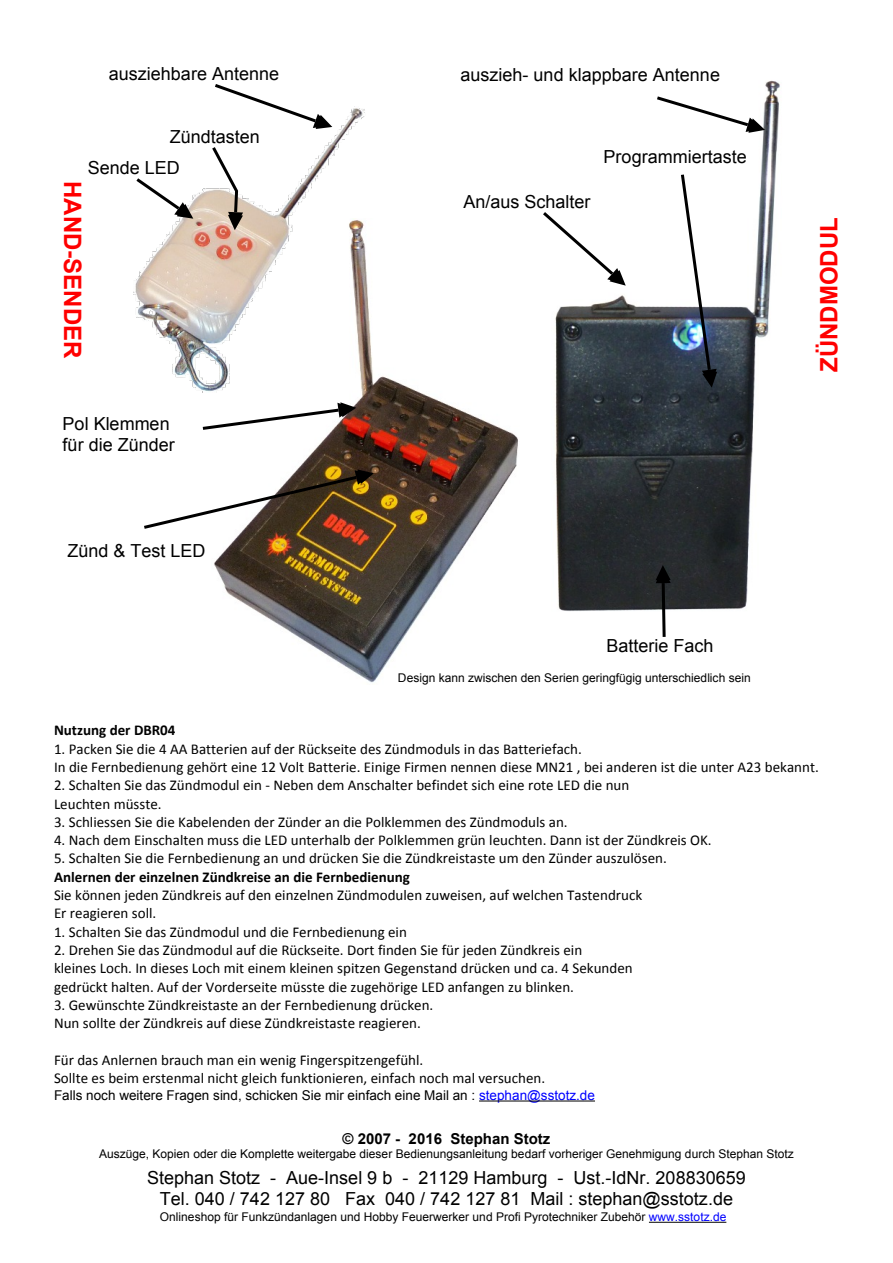
<style>
.page{position:relative;width:893px;height:1263px;background:#fff}
.page>*{position:absolute;margin:0;border:0;box-sizing:border-box;transform-origin:0 0}
.t1{font:700 24px "Arial";color:#f00}
.t2{font:18px/20.7px "Arial";color:#000}
.t3{font:15px/18.3px "Calibri";color:#000}
.t4{font:700 15px "Calibri";color:#000}
.t5{font:700 15px "Arial";color:#000}
.t6{font:13.5px "Arial";color:#000}
.t7{font:12px "Arial";color:#000}
.s1{color:#00f}
</style>
<div class="page">
<hr style="left:479px;top:1100px;width:116px;height:1px;background:#000">
<hr style="left:649px;top:1222px;width:77px;height:1px;background:#000">
<img style="left:214px;top:247px;width:304px;height:436px">
<img style="left:134px;top:106px;width:231px;height:286px">
<img style="left:555px;top:80px;width:225px;height:531px">
<svg style="left:212px;top:84px;width:120px;height:45px"></svg>
<svg style="left:209px;top:144px;width:34px;height:86px"></svg>
<svg style="left:134px;top:175px;width:59px;height:44px"></svg>
<svg style="left:654px;top:94px;width:111px;height:39px"></svg>
<svg style="left:543px;top:209px;width:83px;height:77px"></svg>
<svg style="left:679px;top:171px;width:38px;height:217px"></svg>
<svg style="left:656px;top:565px;width:15px;height:72px"></svg>
<svg style="left:202px;top:402px;width:154px;height:30px"></svg>
<svg style="left:144px;top:469px;width:230px;height:62px"></svg>
<p class="t2" style="left:109px;top:65px;width:172px">ausziehbare Antenne</p>
<p class="t2" style="left:88px;top:122px;width:174px;line-height:31.2px;text-indent:82px">Zündtasten<br>Sende LED</p>
<h1 class="t1" style="left:82px;top:181px;width:179px;rotate:90deg">HAND-SENDER</h1>
<p class="t2" style="left:63px;top:415px;width:114px">Pol Klemmen für die Zünder</p>
<p class="t2" style="left:67px;top:542px;width:140px">Zünd &amp; Test LED</p>
<p class="t2" style="left:460px;top:66px;width:261px">auszieh- und klappbare Antenne</p>
<p class="t2" style="left:463px;top:193px;width:129px">An/aus Schalter</p>
<p class="t2" style="left:604px;top:148px;width:145px">Programmiertaste</p>
<h1 class="t1" style="left:820px;top:372px;width:156px;rotate:-90deg">ZÜNDMODUL</h1>
<p class="t2" style="left:606px;top:637px;width:109px">Batterie Fach</p>
<p class="t7" style="left:398px;top:673px;width:354px">Design kann zwischen den Serien geringfügig unterschiedlich sein</p>
<p class="t4" style="left:54px;top:724px;width:123px">Nutzung der DBR04</p>
<p class="t3" style="left:54px;top:741px;width:766px">1. Packen Sie die 4 AA Batterien auf der Rückseite des Zündmoduls in das Batteriefach.<br>In die Fernbedienung gehört eine 12 Volt Batterie. Einige Firmen nennen diese MN21 , bei anderen ist die unter A23 bekannt.</p>
<p class="t3" style="left:54px;top:777px;width:577px">2. Schalten Sie das Zündmodul ein - Neben dem Anschalter befindet sich eine rote LED die nun<br>Leuchten müsste.</p>
<p class="t3" style="left:54px;top:814px;width:515px">3. Schliessen Sie die Kabelenden der Zünder an die Polklemmen des Zündmoduls an.</p>
<p class="t3" style="left:54px;top:832px;width:659px">4. Nach dem Einschalten muss die LED unterhalb der Polklemmen grün leuchten. Dann ist der Zündkreis OK.</p>
<p class="t3" style="left:54px;top:850px;width:614px">5. Schalten Sie die Fernbedienung an und drücken Sie die Zündkreistaste um den Zünder auszulösen.</p>
<p class="t4" style="left:54px;top:870px;width:357px">Anlernen der einzelnen Zündkreise an die Fernbedienung</p>
<p class="t3" style="left:54px;top:887px;width:590px">Sie können jeden Zündkreis auf den einzelnen Zündmodulen zuweisen, auf welchen Tastendruck<br>Er reagieren soll.</p>
<p class="t3" style="left:54px;top:924px;width:354px">1. Schalten Sie das Zündmodul und die Fernbedienung ein</p>
<p class="t3" style="left:54px;top:942px;width:580px">2. Drehen Sie das Zündmodul auf die Rückseite. Dort finden Sie für jeden Zündkreis ein<br>kleines Loch. In dieses Loch mit einem kleinen spitzen Gegenstand drücken und ca. 4 Sekunden gedrückt halten. Auf der Vorderseite müsste die zugehörige LED anfangen zu blinken.</p>
<p class="t3" style="left:54px;top:997px;width:381px">3. Gewünschte Zündkreistaste an der Fernbedienung drücken.<br>Nun sollte der Zündkreis auf diese Zündkreistaste reagieren.</p>
<p class="t3" style="left:54px;top:1052px;width:493px">Für das Anlernen brauch man ein wenig Fingerspitzengefühl.<br>Sollte es beim erstenmal nicht gleich funktionieren, einfach noch mal versuchen.</p>
<p class="t6" style="left:54px;top:1090px;width:542px">Falls noch weitere Fragen sind, schicken Sie mir einfach eine Mail an : <span class="s1">stephan@sstotz.de</span></p>
<p class="t5" style="left:342px;top:1133px;width:209px">© 2007 - 2016 Stephan Stotz</p>
<p class="t7" style="left:99px;top:1150px;width:696px">Auszüge, Kopien oder die Komplette weitergabe dieser Bedienungsanleitung bedarf vorheriger Genehmigung durch Stephan Stotz</p>
<p class="t2" style="left:147px;top:1169px;width:600px;text-align:center">Stephan Stotz - Aue-Insel 9 b - 21129 Hamburg - Ust.-IdNr. 208830659<br>Tel. 040 / 742 127 80 Fax 040 / 742 127 81 Mail : stephan@sstotz.de</p>
<p class="t7" style="left:160px;top:1212px;width:568px">Onlineshop für Funkzündanlagen und Hobby Feuerwerker und Profi Pyrotechniker Zubehör <span class="s1">www.sstotz.de</span></p>
</div>
